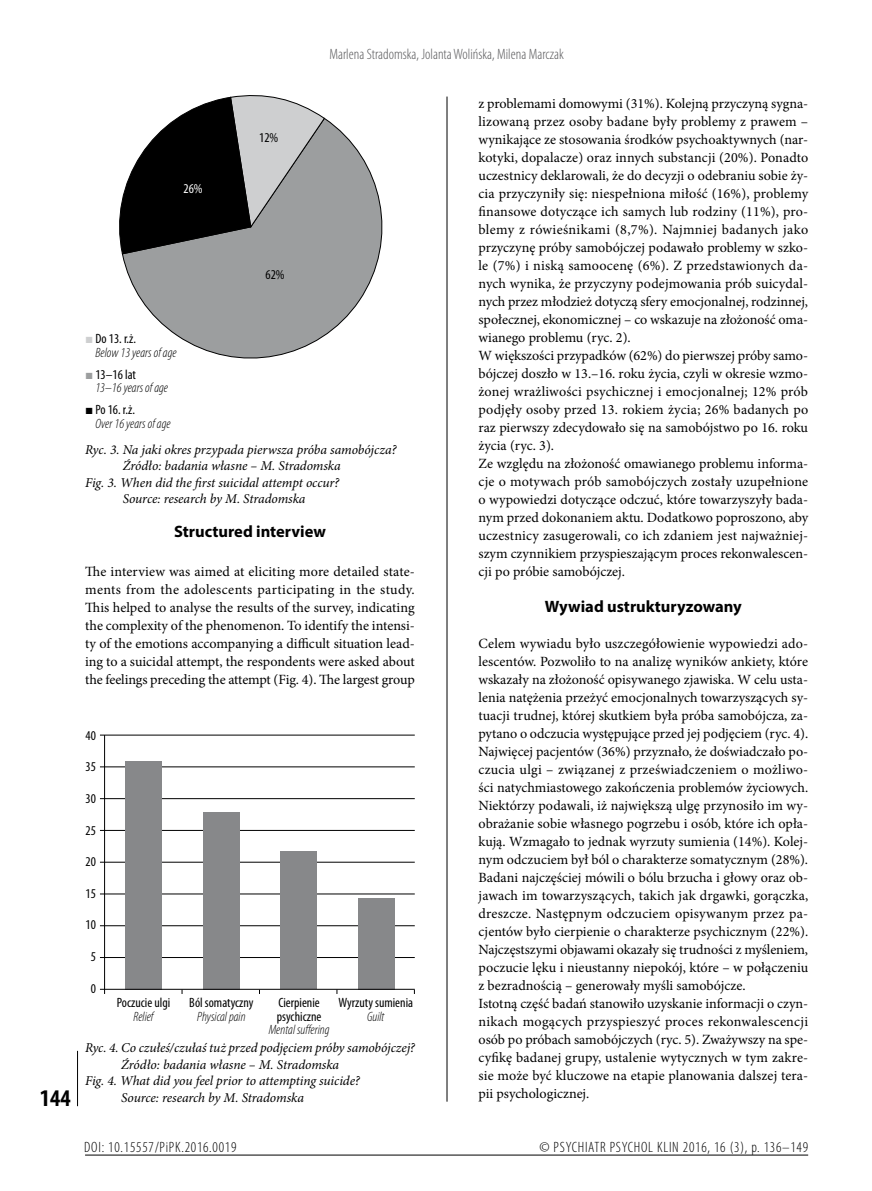
<style>
.page{position:relative;width:872px;height:1191px;background:#fff}
.page>*{position:absolute;margin:0;border:0;box-sizing:border-box;transform-origin:0 0}
.t1{font:700 condensed 24px "Myriad Pro";color:#000}
.t2{font:700 16.5px "Myriad Pro";color:#000}
.t3{font:300 condensed 15px "Myriad Pro";letter-spacing:.05em;color:#000}
.t4{font:300 condensed 15px "Myriad Pro";color:#58585a}
.t5{font:14.1px/18px "Minion Pro";color:#000}
.t6{font:italic 13.5px "Minion Pro";letter-spacing:-.01em;color:#000}
.t7{font:italic 300 condensed 13.5px/13.5px "Myriad Pro";color:#000}
.t8{font:condensed 13.5px/13.5px "Myriad Pro";color:#000}
.t9{font:condensed 13.5px "Myriad Pro";color:#fff}
.s1{font-family:"Times New Roman";font-weight:400;font-style:normal;font-stretch:normal;color:#cecfd0}
.s2{font-weight:400;font-style:normal}
.s3{font-family:"Times New Roman";font-weight:400;font-style:normal;font-stretch:normal;color:#9c9e9f}
.s4{font-family:"Times New Roman";font-weight:400;font-style:normal;font-stretch:normal}
</style>
<div class="page">
<hr style="left:77px;top:1050px;width:1px;height:56px;background:#000">
<hr style="left:85px;top:1154px;width:723px;height:1px;background:#000">
<svg style="left:122px;top:118px;width:261px;height:241px"></svg>
<svg style="left:119px;top:95px;width:206px;height:160px;background:#6e6e6f"></svg>
<hr style="left:100px;top:957px;width:315px;height:1px;background:#000">
<hr style="left:100px;top:925px;width:315px;height:1px;background:#000">
<hr style="left:100px;top:893px;width:315px;height:1px;background:#000">
<hr style="left:100px;top:862px;width:315px;height:1px;background:#000">
<hr style="left:100px;top:830px;width:315px;height:1px;background:#000">
<hr style="left:100px;top:798px;width:315px;height:1px;background:#000">
<hr style="left:100px;top:734px;width:315px;height:1px;background:#000">
<hr style="left:100px;top:766px;width:315px;height:1px;background:#000">
<div style="left:126px;top:761px;width:36px;height:228px;background:#87888a"></div>
<div style="left:358px;top:898px;width:37px;height:91px;background:#87888a"></div>
<div style="left:281px;top:851px;width:36px;height:138px;background:#87888a"></div>
<div style="left:203px;top:812px;width:37px;height:177px;background:#87888a"></div>
<hr style="left:100px;top:989px;width:315px;height:1px;background:#000">
<hr style="left:104px;top:735px;width:1px;height:259px;background:#000">
<hr style="left:446px;top:97px;width:1px;height:1004px;background:#000">
<h1 class="t1" style="left:40px;top:1083px;width:32px">144</h1>
<p class="t4" style="left:329px;top:46px;width:236px">Marlena Stradomska, Jolanta Wolińska, Milena Marczak</p>
<p class="t9" style="left:183px;top:180px;width:21px">26%</p>
<p class="t7" style="left:95px;top:332px;width:83px;text-indent:-10px"><span class="s1">■</span> <span class="s2">Do 13. r.ż.<br></span>Below 13 years of age</p>
<p class="t7" style="left:95px;top:368px;width:74px;text-indent:-10px"><span class="s3">■</span> <span class="s2">13–16 lat<br></span>13–16 years of age</p>
<p class="t7" style="left:95px;top:403px;width:77px;text-indent:-10px"><span class="s4">■</span> <span class="s2">Po 16. r.ż.<br></span>Over 16 years of age</p>
<p class="t8" style="left:259px;top:130px;width:21px">12%</p>
<p class="t8" style="left:265px;top:268px;width:21px">62%</p>
<p class="t6" style="left:85px;top:440px;width:313px">Ryc. 3. Na jaki okres przypada pierwsza próba samobójcza?</p>
<p class="t6" style="left:123px;top:457px;width:220px">Źródło: badania własne – M. Stradomska</p>
<p class="t6" style="left:85px;top:473px;width:255px">Fig. 3. When did the first suicidal attempt occur?</p>
<p class="t6" style="left:123px;top:490px;width:184px">Source: research by M. Stradomska</p>
<p class="t2" style="left:174px;top:520px;width:153px">Structured interview</p>
<p class="t5" style="left:85px;top:563px;width:331px;text-align:justify">The interview was aimed at eliciting more detailed state&shy;ments from the adolescents participating in the study.<br>This helped to analyse the results of the survey, indicating the complexity of the phenomenon. To identify the intensi&shy;ty of the emotions accompanying a difficult situation lead&shy;ing to a suicidal attempt, the respondents were asked about the feelings preceding the attempt (Fig. 4). The largest group</p>
<p class="t8" style="left:85px;top:728px;width:12px">40</p>
<p class="t8" style="left:85px;top:760px;width:12px">35</p>
<p class="t8" style="left:85px;top:791px;width:12px">30</p>
<p class="t8" style="left:85px;top:823px;width:12px">25</p>
<p class="t8" style="left:85px;top:854px;width:12px">20</p>
<p class="t8" style="left:85px;top:886px;width:12px">15</p>
<p class="t8" style="left:85px;top:918px;width:12px">10</p>
<p class="t8" style="left:91px;top:949px;width:7px">5</p>
<p class="t8" style="left:91px;top:981px;width:7px">0</p>
<p class="t8" style="left:117px;top:996px;width:55px">Poczucie ulgi</p>
<p class="t7" style="left:133px;top:1010px;width:22px">Relief</p>
<p class="t8" style="left:189px;top:996px;width:66px">Ból somatyczny</p>
<p class="t7" style="left:197px;top:1010px;width:50px">Physical pain</p>
<p class="t8" style="left:277px;top:996px;width:46px">Cierpienie psychiczne</p>
<p class="t7" style="left:269px;top:1023px;width:62px">Mental suffering</p>
<p class="t8" style="left:338px;top:996px;width:76px">Wyrzuty sumienia</p>
<p class="t7" style="left:367px;top:1010px;width:19px">Guilt</p>
<p class="t6" style="left:85px;top:1038px;width:331px">Ryc. 4. Co czułeś/czułaś tuż przed podjęciem próby samobójczej?</p>
<p class="t6" style="left:121px;top:1055px;width:220px">Źródło: badania własne – M. Stradomska</p>
<p class="t6" style="left:85px;top:1071px;width:276px">Fig. 4. What did you feel prior to attempting suicide?</p>
<p class="t6" style="left:121px;top:1088px;width:184px">Source: research by M. Stradomska</p>
<p class="t5" style="left:478px;top:95px;width:331px">z problemami domowymi (31%). Kolejną przyczyną sygna&shy;lizowaną przez osoby badane były problemy z prawem – wynikające ze stosowania środków psychoaktywnych (nar&shy;kotyki, dopalacze) oraz innych substancji (20%). Ponadto uczestnicy deklarowali, że do decyzji o odebraniu sobie ży&shy;cia przyczyniły się: niespełniona miłość (16%), problemy finansowe dotyczące ich samych lub rodziny (11%), pro&shy;blemy z rówieśnikami (8,7%). Najmniej badanych jako przyczynę próby samobójczej podawało problemy w szko&shy;le (7%) i niską samoocenę (6%). Z przedstawionych da&shy;nych wynika, że przyczyny podejmowania prób suicydal&shy;nych przez młodzież dotyczą sfery emocjonalnej, rodzinnej, społecznej, ekonomicznej – co wskazuje na złożoność oma&shy;wianego problemu (ryc. 2).<br>W większości przypadków (62%) do pierwszej próby samo&shy;bójczej doszło w 13.–16. roku życia, czyli w okresie wzmo&shy;żonej wrażliwości psychicznej i emocjonalnej; 12% prób podjęły osoby przed 13. rokiem życia; 26% badanych po raz pierwszy zdecydowało się na samobójstwo po 16. roku życia (ryc. 3).<br>Ze względu na złożoność omawianego problemu informa&shy;cje o motywach prób samobójczych zostały uzupełnione o wypowiedzi dotyczące odczuć, które towarzyszyły bada&shy;nym przed dokonaniem aktu. Dodatkowo poproszono, aby uczestnicy zasugerowali, co ich zdaniem jest najważniej&shy;szym czynnikiem przyspieszającym proces rekonwalescen&shy;cji po próbie samobójczej.</p>
<p class="t2" style="left:545px;top:596px;width:198px">Wywiad ustrukturyzowany</p>
<p class="t5" style="left:478px;top:635px;width:331px">Celem wywiadu było uszczegółowienie wypowiedzi ado&shy;lescentów. Pozwoliło to na analizę wyników ankiety, które wskazały na złożoność opisywanego zjawiska. W celu usta&shy;lenia natężenia przeżyć emocjonalnych towarzyszących sy&shy;tuacji trudnej, której skutkiem była próba samobójcza, za&shy;pytano o odczucia występujące przed jej podjęciem (ryc. 4).<br>Najwięcej pacjentów (36%) przyznało, że doświadczało po&shy;czucia ulgi – związanej z przeświadczeniem o możliwo&shy;ści natychmiastowego zakończenia problemów życiowych.<br>Niektórzy podawali, iż największą ulgę przynosiło im wy&shy;obrażanie sobie własnego pogrzebu i osób, które ich opła&shy;kują. Wzmagało to jednak wyrzuty sumienia (14%). Kolej&shy;nym odczuciem był ból o charakterze somatycznym (28%).<br>Badani najczęściej mówili o bólu brzucha i głowy oraz ob&shy;jawach im towarzyszących, takich jak drgawki, gorączka, dreszcze. Następnym odczuciem opisywanym przez pa&shy;cjentów było cierpienie o charakterze psychicznym (22%).<br>Najczęstszymi objawami okazały się trudności z myśleniem, poczucie lęku i nieustanny niepokój, które – w połączeniu z bezradnością – generowały myśli samobójcze.<br>Istotną część badań stanowiło uzyskanie informacji o czyn&shy;nikach mogących przyspieszyć proces rekonwalescencji osób po próbach samobójczych (ryc. 5). Zważywszy na spe&shy;cyfikę badanej grupy, ustalenie wytycznych w tym zakre&shy;sie może być kluczowe na etapie planowania dalszej tera&shy;pii psychologicznej.</p>
<p class="t3" style="left:84px;top:1139px;width:154px">DOI: 10.15557/PiPK.2016.0019</p>
<p class="t3" style="left:539px;top:1139px;width:270px">© PSYCHIATR PSYCHOL KLIN 2016, 16 (3), p. 136–149</p>
</div>
